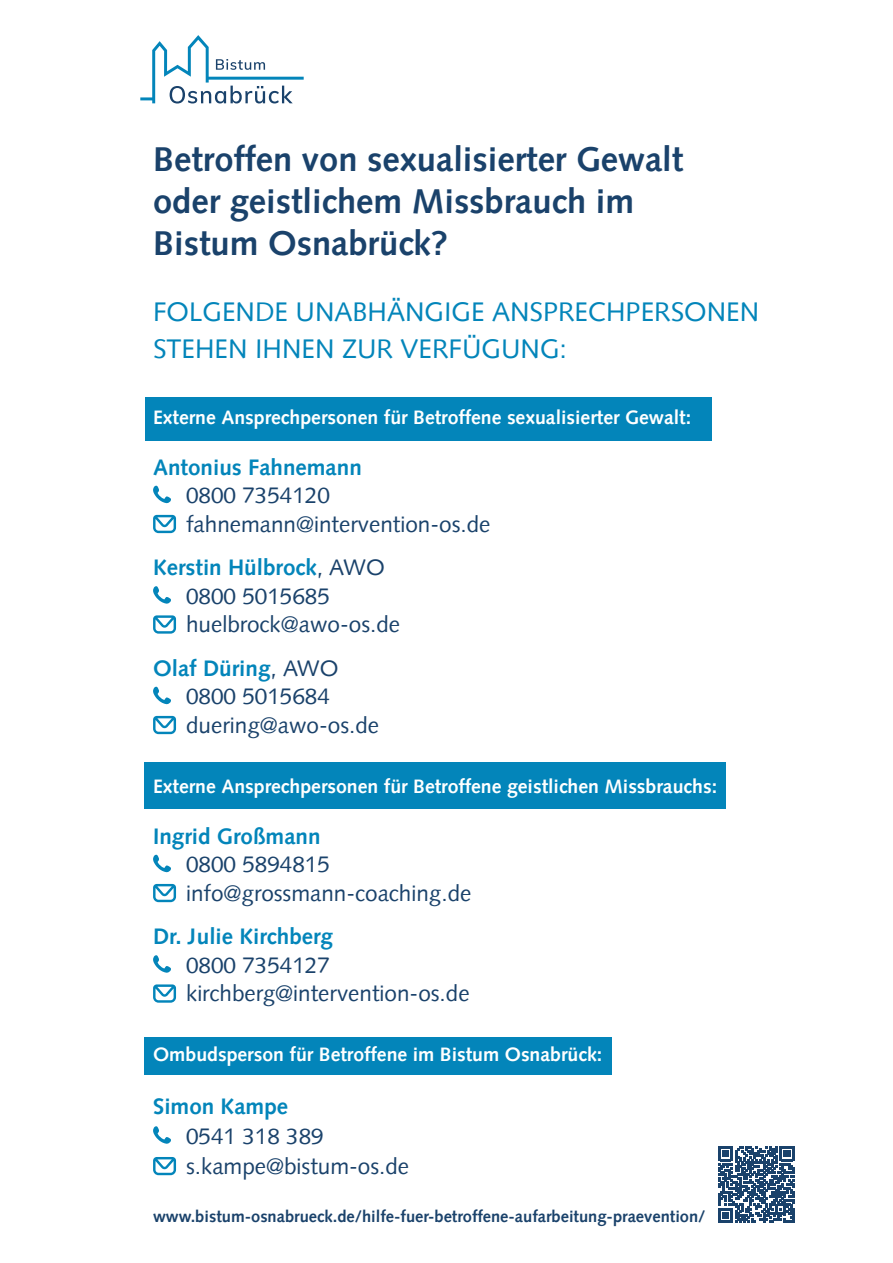
<style>
.page{position:relative;width:893px;height:1263px;background:#fff}
.page>*{position:absolute;margin:0;border:0;box-sizing:border-box;transform-origin:0 0}
.t1{font:700 34.5px/42px "Syntax";color:#1a426b}
.t2{font:27px/37.5px "Syntax";color:#0385ba}
.t3{font:22.5px/28.5px "Syntax";color:#1a426b}
.t4{font:700 22.5px "Syntax";color:#0385ba}
.t5{font:700 19.5px "Syntax";color:#fff}
.t6{font:700 16.5px "Syntax";color:#1a426b}
.s1{font-weight:700;color:#0385ba}
</style>
<div class="page">
<svg style="left:140px;top:35px;width:164px;height:69px"></svg>
<div style="left:145px;top:1037px;width:467px;height:38px;background:#0385ba"></div>
<div style="left:145px;top:762px;width:581px;height:47px;background:#0385ba"></div>
<div style="left:145px;top:397px;width:566px;height:44px;background:#0385ba"></div>
<svg style="left:153px;top:485px;width:18px;height:18px"></svg>
<svg style="left:153px;top:515px;width:23px;height:18px"></svg>
<svg style="left:153px;top:586px;width:18px;height:18px"></svg>
<svg style="left:153px;top:615px;width:23px;height:19px"></svg>
<svg style="left:153px;top:686px;width:18px;height:18px"></svg>
<svg style="left:153px;top:716px;width:23px;height:18px"></svg>
<svg style="left:153px;top:854px;width:18px;height:18px"></svg>
<svg style="left:153px;top:884px;width:23px;height:18px"></svg>
<svg style="left:153px;top:955px;width:18px;height:18px"></svg>
<svg style="left:153px;top:984px;width:23px;height:19px"></svg>
<svg style="left:153px;top:1126px;width:18px;height:18px"></svg>
<svg style="left:153px;top:1157px;width:23px;height:18px"></svg>
<svg style="left:719px;top:1147px;width:75px;height:75px"></svg>
<h1 class="t1" style="left:153px;top:138px;width:532px">Betroffen von sexualisierter Gewalt oder geistlichem Missbrauch im<br>Bistum Osnabrück?</h1>
<p class="t2" style="left:153px;top:293px;width:608px">FOLGENDE UNABHÄNGIGE ANSPRECHPERSONEN<br>STEHEN IHNEN ZUR VERFÜGUNG:</p>
<p class="t5" style="left:153px;top:406px;width:540px">Externe Ansprechpersonen für Betroffene sexualisierter Gewalt:</p>
<p class="t4" style="left:153px;top:454px;width:210px">Antonius Fahnemann</p>
<p class="t3" style="left:186px;top:481px;width:306px">0800 7354120 fahnemann@intervention-os.de</p>
<p class="t3" style="left:186px;top:553px;width:216px;text-indent:-33px"><span class="s1">Kerstin Hülbrock</span>, AWO<br>0800 5015685 huelbrock@awo-os.de</p>
<p class="t3" style="left:186px;top:654px;width:195px;text-indent:-33px"><span class="s1">Olaf Düring</span>, AWO<br>0800 5015684 duering@awo-os.de</p>
<p class="t5" style="left:153px;top:775px;width:565px">Externe Ansprechpersonen für Betroffene geistlichen Missbrauchs:</p>
<p class="t4" style="left:153px;top:823px;width:169px">Ingrid Großmann</p>
<p class="t3" style="left:186px;top:850px;width:287px">0800 5894815 info@grossmann-coaching.de</p>
<p class="t4" style="left:153px;top:923px;width:182px">Dr. Julie Kirchberg</p>
<p class="t3" style="left:186px;top:951px;width:285px">0800 7354127 kirchberg@intervention-os.de</p>
<p class="t5" style="left:153px;top:1043px;width:451px">Ombudsperson für Betroffene im Bistum Osnabrück:</p>
<p class="t4" style="left:153px;top:1093px;width:137px">Simon Kampe</p>
<p class="t3" style="left:186px;top:1121px;width:225px;line-height:30px">0541 318 389 s.kampe@bistum-os.de</p>
<p class="t6" style="left:153px;top:1207px;width:554px">www.bistum-osnabrueck.de/hilfe-fuer-betroffene-aufarbeitung-praevention/</p>
</div>
